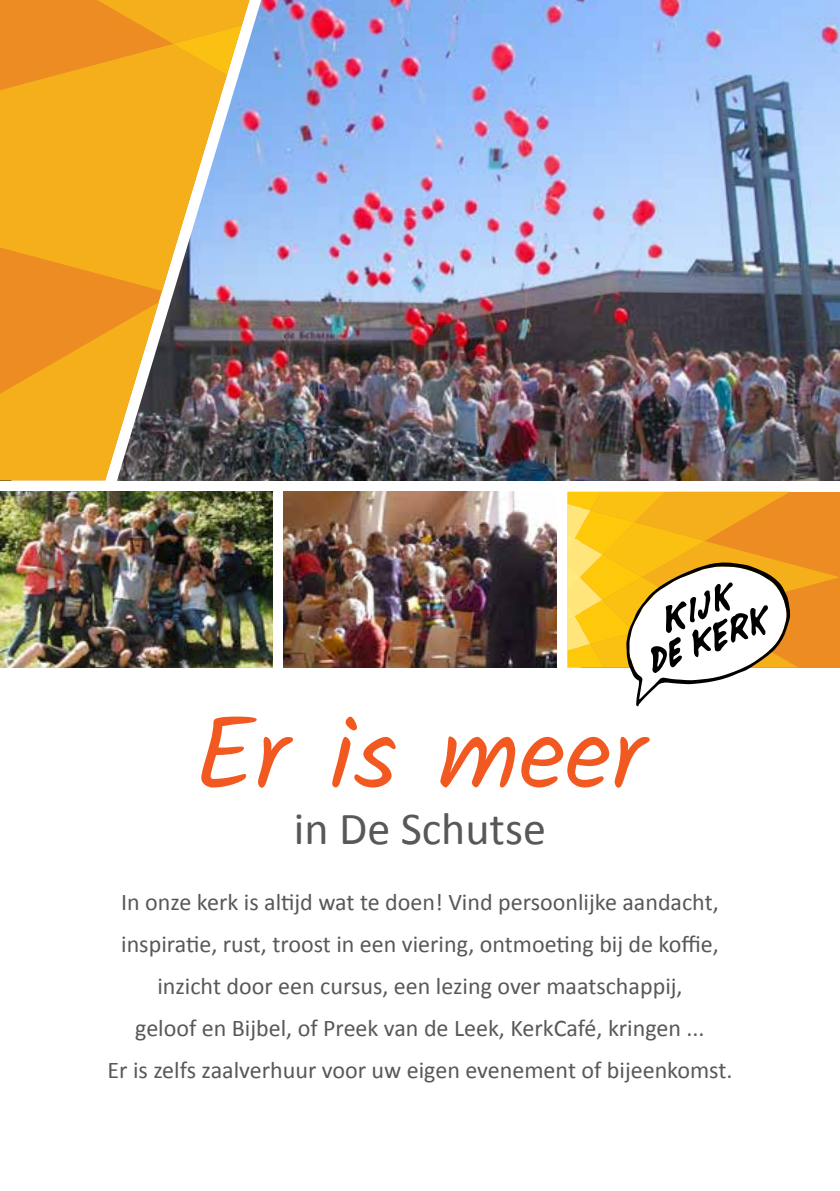
<style>
.page{position:relative;width:840px;height:1191px;background:#fff}
.page>*{position:absolute;margin:0;border:0;box-sizing:border-box;transform-origin:0 0}
.t1{font:102px "Kalam";color:#f15921}
.t2{font:46px "Calibri";color:#57585a}
.t3{font:24px/42px "Calibri";color:#57585a;text-align:center}
</style>
<div class="page">
<img style="left:261px;top:0;width:578px;height:480px">
<img style="left:0;top:492px;width:272px;height:175px">
<img style="left:283px;top:492px;width:273px;height:175px">
<svg style="left:567px;top:492px;width:272px;height:214px"></svg>
<img style="left:11px;top:0;width:250px;height:481px">
<img style="left:0;top:0;width:249px;height:480px">
<svg style="left:0;top:302px;width:159px;height:178px;background:#e1a030"></svg>
<svg style="left:0;top:44px;width:227px;height:247px;background:#f1ab22"></svg>
<svg style="left:97px;top:0;width:152px;height:75px;background:#f2ad29"></svg>
<img style="left:173px;top:169px;width:76px;height:189px">
<h1 class="t1" style="left:195px;top:684px;width:451px">Er is meer</h1>
<h2 class="t2" style="left:294px;top:797px;width:253px">in De Schutse</h2>
<p class="t3" style="left:107px;top:880px;width:626px">In onze kerk is altijd wat te doen! Vind persoonlijke aandacht, inspiratie, rust, troost in een viering, ontmoeting bij de koffie, inzicht door een cursus, een lezing over maatschappij,<br>geloof en Bijbel, of Preek van de Leek, KerkCafé, kringen ...<br>Er is zelfs zaalverhuur voor uw eigen evenement of bijeenkomst.</p>
</div>
